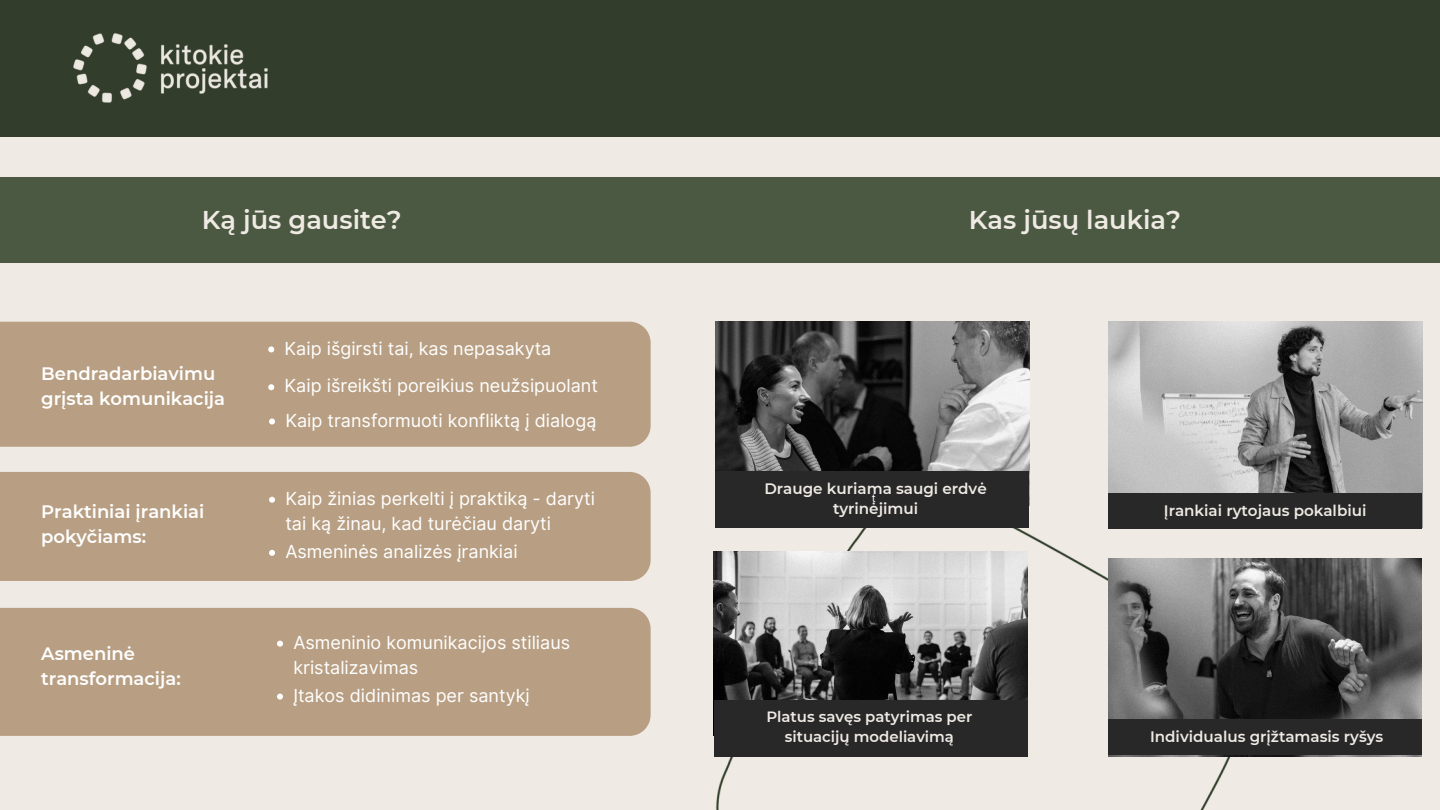
<style>
.page{position:relative;width:1440px;height:810px;background:#efeae4}
.page>*{position:absolute;margin:0;border:0;box-sizing:border-box;transform-origin:0 0}
.t1{font:600 25.7px "Montserrat";color:#efeae4}
.t2{font:18px/24.8px "Inter";color:#fff}
.t3{font:600 18px/24.8px "Montserrat";color:#fff}
.t4{font:600 15.1px/20.2px "Montserrat";color:#efeae4;text-align:center}
.t5{font:600 14.9px/20.7px "Montserrat";color:#efeae4;text-align:center}
.t6{font:11px "Inter";color:#fff}
</style>
<div class="page">
<img style="left:713px;top:484px;width:536px;height:326px">
<div style="left:0;top:0;width:1440px;height:136px;background:#323d2b"></div>
<img style="left:73px;top:33px;width:195px;height:70px">
<div style="left:0;top:177px;width:710px;height:86px;background:#4b5942"></div>
<div style="left:0;top:608px;width:651px;height:128px;background:#b89f83"></div>
<div style="left:0;top:322px;width:651px;height:125px;background:#b89f83"></div>
<div style="left:0;top:472px;width:651px;height:109px;background:#b89f83"></div>
<svg style="left:268px;top:346px;width:6px;height:6px"></svg>
<svg style="left:268px;top:384px;width:6px;height:6px"></svg>
<svg style="left:277px;top:641px;width:6px;height:6px"></svg>
<svg style="left:269px;top:497px;width:6px;height:6px"></svg>
<svg style="left:269px;top:419px;width:6px;height:6px"></svg>
<svg style="left:269px;top:550px;width:6px;height:6px"></svg>
<div style="left:710px;top:177px;width:730px;height:86px;background:#4b5942"></div>
<img style="left:716px;top:322px;width:313px;height:150px">
<div style="left:716px;top:472px;width:313px;height:56px;background:#282828"></div>
<img style="left:1109px;top:322px;width:313px;height:171px">
<div style="left:1108px;top:493px;width:314px;height:36px;background:#282828"></div>
<img style="left:714px;top:552px;width:313px;height:148px">
<div style="left:714px;top:700px;width:313px;height:57px;background:#282828"></div>
<img style="left:1108px;top:559px;width:314px;height:198px">
<div style="left:1109px;top:719px;width:313px;height:36px;background:#282828"></div>
<svg style="left:277px;top:694px;width:6px;height:6px"></svg>
<h1 class="t1" style="left:202px;top:204px;width:202px">Ką jūs gausite?</h1>
<h2 class="t3" style="left:41px;top:361px;width:186px">Bendradarbiavimu grįsta komunikacija</h2>
<p class="t3" style="left:41px;top:500px;width:165px">Praktiniai įrankiai pokyčiams:</p>
<h1 class="t3" style="left:41px;top:641px;width:141px">Asmeninė transformacija:</h1>
<p class="t2" style="left:285px;top:336px;width:268px">Kaip išgirsti tai, kas nepasakyta</p>
<p class="t2" style="left:285px;top:374px;width:315px">Kaip išreikšti poreikius neužsipuolant</p>
<p class="t2" style="left:285px;top:408px;width:313px">Kaip transformuoti konfliktą į dialogą</p>
<h2 class="t2" style="left:285px;top:486px;width:311px">Kaip žinias perkelti į praktiką - daryti tai ką žinau, kad turėčiau daryti</h2>
<h2 class="t2" style="left:285px;top:539px;width:234px">Asmeninės analizės įrankiai</h2>
<p class="t2" style="left:293px;top:630px;width:278px">Asmeninio komunikacijos stiliaus kristalizavimas</p>
<p class="t2" style="left:293px;top:683px;width:238px">Įtakos didinimas per santykį</p>
<p class="t1" style="left:969px;top:204px;width:214px">Kas jūsų laukia?</p>
<p class="t4" style="left:764px;top:478px;width:224px">Drauge kuriama saugi erdvė tyrinėjimui</p>
<p class="t6" style="left:872px;top:491px;width:5px">t</p>
<p class="t5" style="left:766px;top:706px;width:208px">Platus savęs patyrimas per situacijų modeliavimą</p>
<p class="t4" style="left:1164px;top:500px;width:204px">Įrankiai rytojaus pokalbiui</p>
<p class="t4" style="left:1150px;top:726px;width:235px">Individualus grįžtamasis ryšys</p>
</div>
